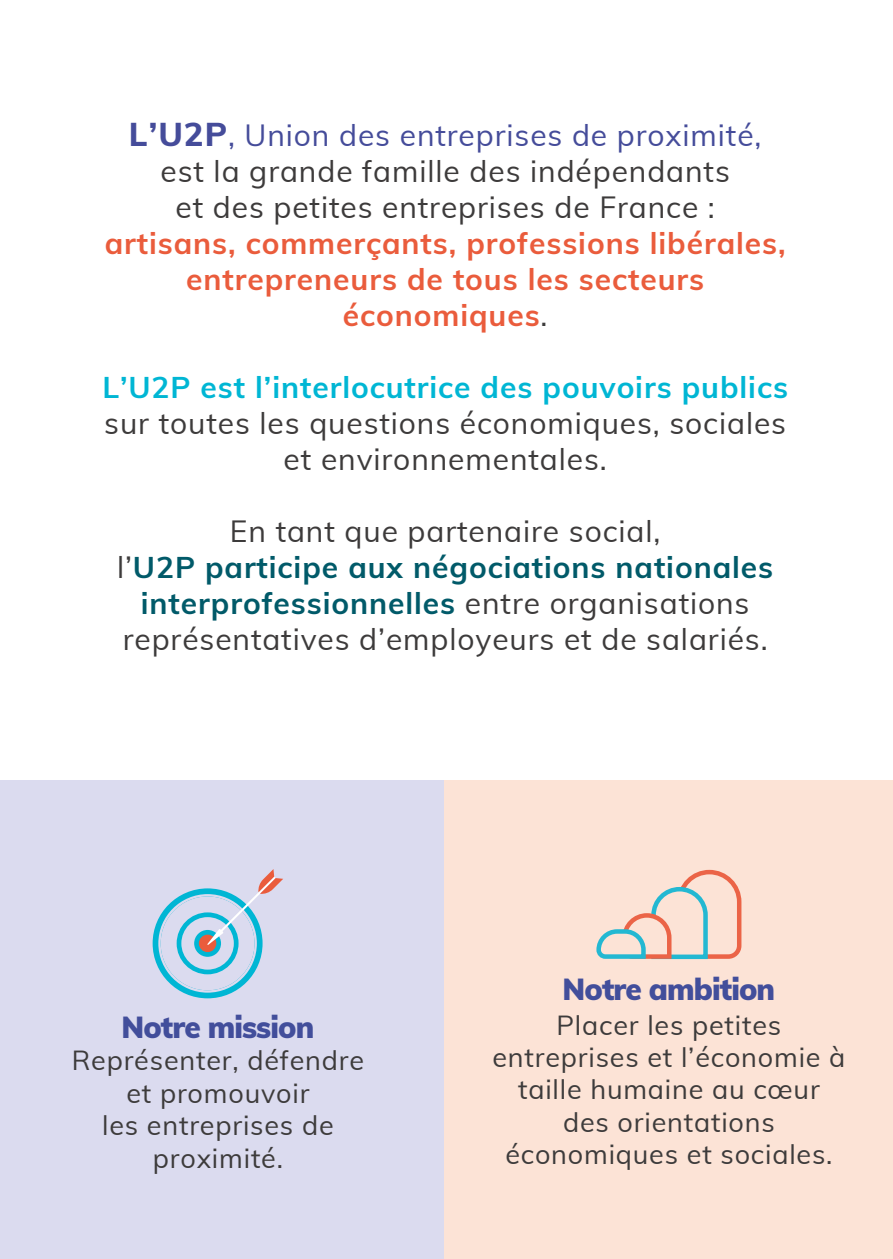
<style>
.page{position:relative;width:893px;height:1259px;background:#fff}
.page>*{position:absolute;margin:0;border:0;box-sizing:border-box;transform-origin:0 0}
.t1{font:30px/36px "Muli";letter-spacing:.03em;color:#3d3b3b;text-align:center}
.t2{font:700 30px/36px "Muli";letter-spacing:.03em;color:#ea5c3c;text-align:center}
.t3{font:700 30px "Muli";letter-spacing:.03em;color:#00b6d4}
.t4{font:900 29.7px "Muli";letter-spacing:-.03em;color:#424e9b}
.t5{font:27px/32.4px "Muli";letter-spacing:.03em;color:#3d3b3b;text-align:center}
.s1{font-weight:800;font-size:33px;color:#454c9a}
.s2{color:#454c9a}
.s3{font-weight:400;color:#3d3b3b}
.s4{font-weight:700;color:#015a69}
</style>
<div class="page">
<div style="left:0;top:781px;width:444px;height:478px;background:#dbdbef"></div>
<div style="left:444px;top:781px;width:449px;height:478px;background:#fce3d6"></div>
<div style="left:153px;top:888px;width:110px;height:110px;background:#00b6d4;border-radius:50%"></div>
<svg style="left:158px;top:869px;width:125px;height:123px"></svg>
<svg style="left:596px;top:872px;width:146px;height:88px"></svg>
<p class="t1" style="left:129px;top:116px;width:634px"><span class="s1">L’U2P</span><span class="s2">, Union des entreprises de proximité, </span>est la grande famille des indépendants<br>et des petites entreprises de France :</p>
<p class="t2" style="left:105px;top:224px;width:682px">artisans, commerçants, professions libérales, entrepreneurs de tous les secteurs économiques<span class="s3">.</span></p>
<p class="t3" style="left:102px;top:365px;width:687px">L’U2P est l’interlocutrice des pouvoirs publics</p>
<p class="t1" style="left:104px;top:404px;width:683px">sur toutes les questions économiques, sociales et environnementales.</p>
<p class="t1" style="left:117px;top:512px;width:658px">En tant que partenaire social,<br>l’<span class="s4">U2P participe aux négociations nationales interprofessionnelles</span> entre organisations représentatives d’employeurs et de salariés.</p>
<p class="t4" style="left:121px;top:1005px;width:194px">Notre mission</p>
<p class="t5" style="left:72px;top:1043px;width:294px">Représenter, défendre et promouvoir<br>les entreprises de proximité.</p>
<p class="t4" style="left:563px;top:967px;width:214px">Notre ambition</p>
<p class="t5" style="left:492px;top:1007px;width:355px">Placer les petites entreprises et l’économie à taille humaine au cœur des orientations économiques et sociales.</p>
</div>
